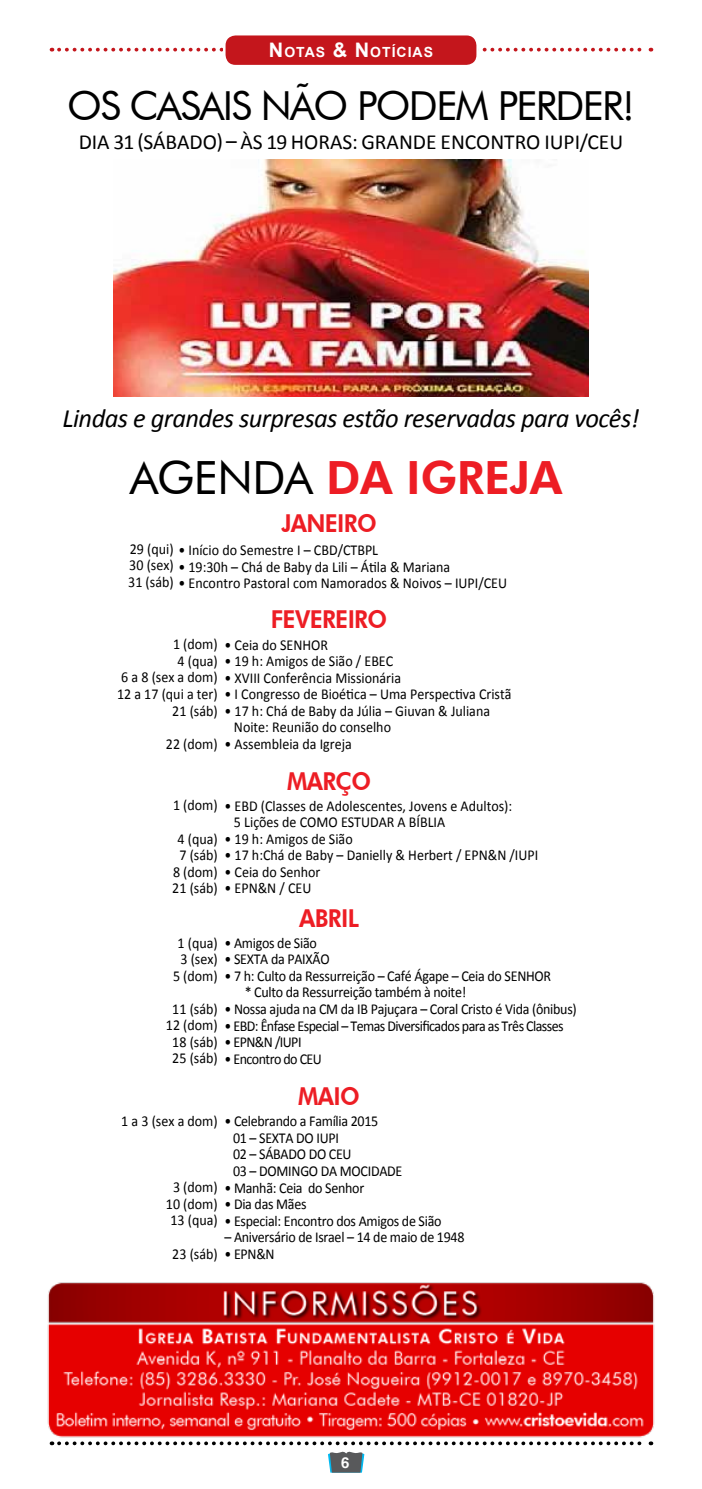
<style>
.page{position:relative;width:702px;height:1489px;background:#fff}
.page>*{position:absolute;margin:0;border:0;box-sizing:border-box;transform-origin:0 0}
.t1{font:800 45.75px "Futura BT";letter-spacing:-.01em;color:#ed1d24}
.t2{font:40px "Futura BT";letter-spacing:-.04em;color:#000}
.t3{font:italic 26.5px "Calibri";letter-spacing:-.02em;color:#000}
.t4{font:800 24.75px "Futura BT";letter-spacing:-.03em;color:#ed1d24;scale:.93 1}
.t5{font:21.5px "Calibri";color:#000}
.t6{font:15px/16.5px "Calibri";color:#000;scale:.93 1}
.t7{font:15px/16.2px "Calibri";letter-spacing:-.02em;color:#000;scale:.93 1}
.t8{font:15px "Calibri";letter-spacing:-.04em;color:#000;scale:.93 1}
.t9{font:700 15px "Switzerland";color:#fff}
.t10{font:700 14px "Arial";letter-spacing:.07em;color:#fff}
.s1{font-size:20px}
.s2{font-weight:400;color:#000}
</style>
<div class="page">
<svg style="left:59px;top:1441px;width:592px;height:31px"></svg>
<svg style="left:59px;top:48px;width:592px;height:3px"></svg>
<div style="left:224px;top:34px;width:253px;height:32px;background:#c4161c;border-radius:11px"></div>
<div style="left:223px;top:33px;width:256px;height:34px;border:2px solid #fff;border-radius:11px"></div>
<img style="left:47px;top:1282px;width:608px;height:156px">
<img style="left:113px;top:160px;width:475px;height:236px">
<p class="t10" style="left:269px;top:42px;width:166px"><span class="s1">N</span> OTAS <span class="s1">&amp; N</span> OTÍCIAS</p>
<h2 class="t2" style="left:67px;top:82px;width:569px">OS CASAIS NÃO PODEM PERDER!</h2>
<h3 class="t5" style="left:79px;top:129px;width:546px">DIA 31 (SÁBADO) – ÀS 19 HORAS: GRANDE ENCONTRO IUPI/CEU</h3>
<h3 class="t3" style="left:62px;top:399px;width:578px">Lindas e grandes surpresas estão reservadas para vocês!</h3>
<h1 class="t1" style="left:130px;top:450px;width:434px"><span class="s2">AGENDA</span> DA IGREJA</h1>
<h3 class="t4" style="left:281px;top:508px;width:104px">JANEIRO</h3>
<p class="t6" style="left:128px;top:542px;width:409px">29 (qui) • Início do Semestre I – CBD/CTBPL<br>30 (sex) • 19:30h – Chá de Baby da Lili – Átila &amp; Mariana<br>31 (sáb) • Encontro Pastoral com Namorados &amp; Noivos – IUPI/CEU</p>
<h3 class="t4" style="left:271px;top:604px;width:126px">FEVEREIRO</h3>
<p class="t6" style="left:173px;top:636px;width:168px">1 (dom) • Ceia do SENHOR</p>
<p class="t6" style="left:177px;top:653px;width:233px">4 (qua) • 19 h: Amigos de Sião / EBEC</p>
<p class="t6" style="left:121px;top:669px;width:302px">6 a 8 (sex a dom) • XVIII Conferência Missionária</p>
<p class="t6" style="left:117px;top:686px;width:425px">12 a 17 (qui a ter) • I Congresso de Bioética – Uma Perspectiva Cristã</p>
<p class="t6" style="left:172px;top:702px;width:343px">21 (sáb) • 17 h: Chá de Baby da Júlia – Giuvan &amp; Juliana</p>
<p class="t6" style="left:234px;top:719px;width:170px">Noite: Reunião do conselho</p>
<p class="t6" style="left:166px;top:735px;width:201px">22 (dom) • Assembleia da Igreja</p>
<h3 class="t4" style="left:287px;top:765px;width:92px">MARÇO</h3>
<p class="t6" style="left:173px;top:797px;width:366px">1 (dom) • EBD (Classes de Adolescentes, Jovens e Adultos):</p>
<p class="t6" style="left:234px;top:814px;width:229px">5 Lições de COMO ESTUDAR A BÍBLIA</p>
<p class="t6" style="left:177px;top:830px;width:190px">4 (qua) • 19 h: Amigos de Sião</p>
<p class="t6" style="left:179px;top:847px;width:387px">7 (sáb) • 17 h:Chá de Baby – Danielly &amp; Herbert / EPN&amp;N /IUPI</p>
<p class="t6" style="left:173px;top:863px;width:160px">8 (dom) • Ceia do Senhor</p>
<p class="t6" style="left:172px;top:880px;width:151px">21 (sáb) • EPN&amp;N / CEU</p>
<h3 class="t4" style="left:299px;top:902px;width:66px">ABRIL</h3>
<p class="t7" style="left:177px;top:934px;width:151px">1 (qua) • Amigos de Sião</p>
<p class="t7" style="left:180px;top:951px;width:162px">3 (sex) • SEXTA da PAIXÃO</p>
<p class="t7" style="left:173px;top:967px;width:408px">5 (dom) • 7 h: Culto da Ressurreição – Café Ágape – Ceia do SENHOR</p>
<p class="t7" style="left:245px;top:984px;width:240px">* Culto da Ressurreição também à noite!</p>
<p class="t7" style="left:172px;top:1000px;width:436px">11 (sáb) • Nossa ajuda na CM da IB Pajuçara – Coral Cristo é Vida (ônibus)</p>
<p class="t8" style="left:166px;top:1016px;width:429px">12 (dom) • EBD: Ênfase Especial – Temas Diversificados para as Três Classes</p>
<p class="t8" style="left:172px;top:1032px;width:140px">18 (sáb) • EPN&amp;N /IUPI</p>
<p class="t8" style="left:172px;top:1049px;width:162px">25 (sáb) • Encontro do CEU</p>
<h3 class="t4" style="left:298px;top:1081px;width:68px">MAIO</h3>
<p class="t7" style="left:121px;top:1113px;width:278px">1 a 3 (sex a dom) • Celebrando a Família 2015</p>
<p class="t7" style="left:233px;top:1129px;width:115px">01 – SEXTA DO IUPI</p>
<p class="t7" style="left:233px;top:1146px;width:129px">02 – SÁBADO DO CEU</p>
<p class="t7" style="left:233px;top:1162px;width:183px">03 – DOMINGO DA MOCIDADE</p>
<p class="t7" style="left:173px;top:1179px;width:207px">3 (dom) • Manhã: Ceia do Senhor</p>
<p class="t7" style="left:166px;top:1195px;width:153px">10 (dom) • Dia das Mães</p>
<p class="t7" style="left:170px;top:1212px;width:293px">13 (qua) • Especial: Encontro dos Amigos de Sião</p>
<p class="t7" style="left:172px;top:1228px;width:316px;text-indent:52px">– Aniversário de Israel – 14 de maio de 1948<br>23 (sáb) • EPN&amp;N</p>
<p class="t9" style="left:341px;top:1453px;width:10px">6</p>
</div>
